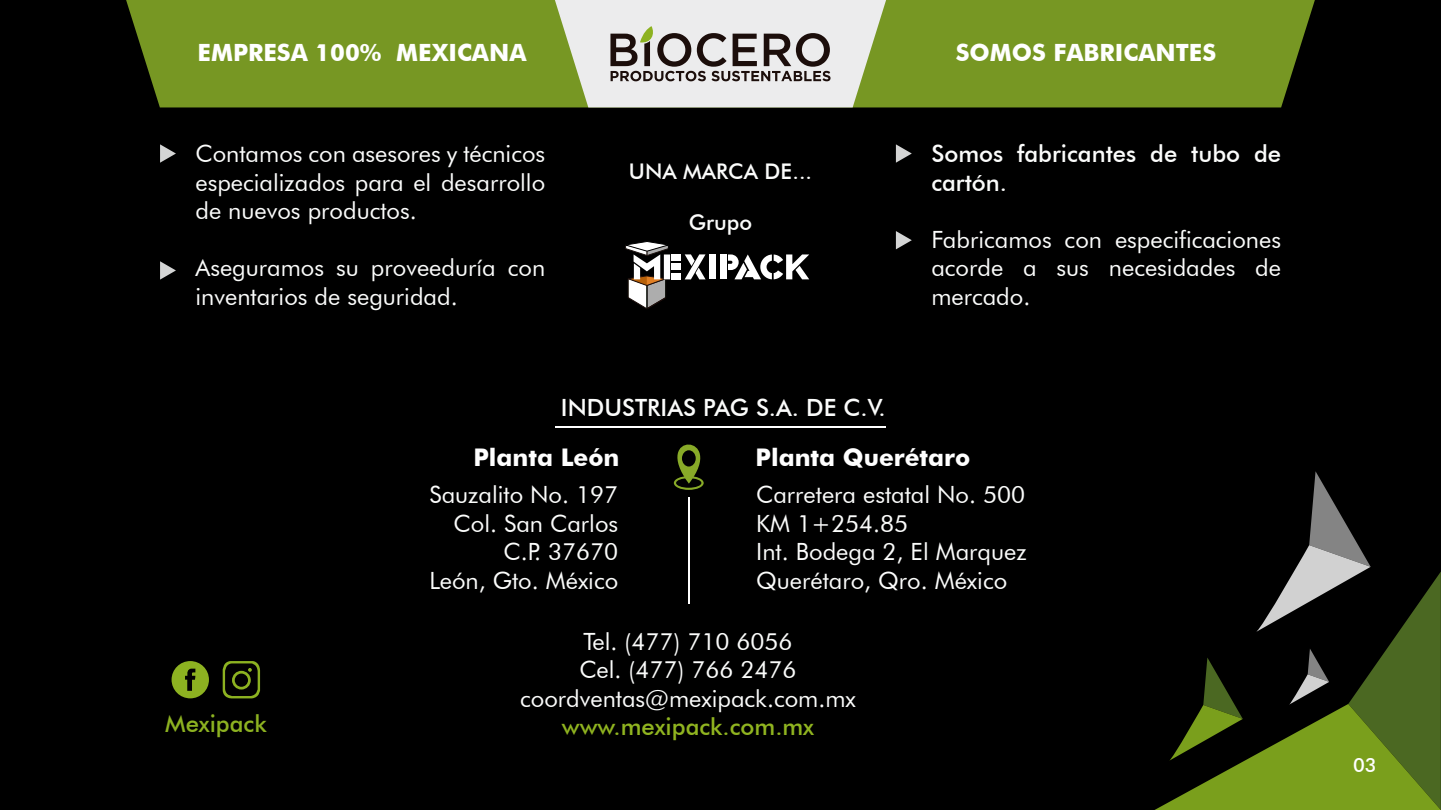
<style>
.page{position:relative;width:1441px;height:810px;background:#fff}
.page>*{position:absolute;margin:0;border:0;box-sizing:border-box;transform-origin:0 0}
.t1{font:700 24.3px "Futura BT";color:#fff}
.t2{font:23.7px/28.5px "Futura BT";color:#fbfcfb;text-align:justify}
.t3{font:500 23.7px/28.5px "Futura BT";color:#fbfcfb}
.t4{font:700 23.7px "Futura BT";color:#fff}
.t5{font:500 23.7px "Futura BT";color:#90b420}
.t6{font:500 23.7px "Futura BT";color:#8db221}
.t7{font:500 21.6px "Futura BT";color:#fbfcfb}
.t8{font:500 19.5px "Futura BT";color:#fff}
</style>
<div class="page">
<div style="left:0;top:0;width:1440px;height:810px;background:#000"></div>
<svg style="left:1155px;top:471px;width:285px;height:339px"></svg>
<svg style="left:160px;top:144px;width:16px;height:19px"></svg>
<svg style="left:895px;top:144px;width:16px;height:19px"></svg>
<svg style="left:160px;top:261px;width:16px;height:19px"></svg>
<div style="left:171px;top:661px;width:38px;height:37px;background:#8db221;border-radius:50%"></div>
<svg style="left:185px;top:669px;width:10px;height:22px"></svg>
<svg style="left:223px;top:661px;width:37px;height:38px"></svg>
<div style="left:126px;top:0;width:1188px;height:107px;background:#779723"></div>
<svg style="left:555px;top:0;width:331px;height:107px;background:#c8c9be"></svg>
<svg style="left:895px;top:231px;width:16px;height:18px"></svg>
<div style="left:671px;top:254px;width:10px;height:7px;background:#fff"></div>
<div style="left:671px;top:264px;width:10px;height:6px;background:#fff"></div>
<div style="left:671px;top:273px;width:10px;height:6px;background:#fff"></div>
<div style="left:709px;top:254px;width:6px;height:25px;background:#fff"></div>
<div style="left:720px;top:254px;width:6px;height:25px;background:#fff"></div>
<svg style="left:728px;top:254px;width:81px;height:25px"></svg>
<svg style="left:684px;top:254px;width:21px;height:25px"></svg>
<svg style="left:625px;top:241px;width:45px;height:68px"></svg>
<svg style="left:673px;top:476px;width:30px;height:14px"></svg>
<div style="left:676px;top:478px;width:25px;height:10px;background:#020103;border-radius:50%"></div>
<svg style="left:673px;top:444px;width:31px;height:40px"></svg>
<div style="left:682px;top:450px;width:13px;height:17px;background:#020103;border-radius:50%"></div>
<hr style="left:688px;top:498px;width:1px;height:106px;background:#fff">
<hr style="left:555px;top:427px;width:330px;height:1px;background:#fff">
<p class="t4" style="left:198px;top:38px;width:330px">EMPRESA 100% MEXICANA</p>
<p class="t4" style="left:955px;top:38px;width:262px">SOMOS FABRICANTES</p>
<p class="t2" style="left:195px;top:139px;width:351px">Contamos con asesores y técnicos especializados para el desarrollo de nuevos productos.</p>
<p class="t2" style="left:195px;top:253px;width:351px">Aseguramos su proveeduría con inventarios de seguridad.</p>
<p class="t7" style="left:629px;top:158px;width:185px">UNA MARCA DE...</p>
<p class="t7" style="left:688px;top:209px;width:65px">Grupo</p>
<p class="t3" style="left:931px;top:139px;width:351px">Somos fabricantes de tubo de cartón.</p>
<p class="t2" style="left:931px;top:225px;width:351px">Fabricamos con especificaciones acorde a sus necesidades de mercado.</p>
<p class="t6" style="left:165px;top:709px;width:103px">Mexipack</p>
<p class="t3" style="left:561px;top:393px;width:326px">INDUSTRIAS PAG S.A. DE C.V.</p>
<p class="t1" style="left:473px;top:443px;width:147px">Planta León</p>
<p class="t1" style="left:755px;top:443px;width:216px">Planta Querétaro</p>
<p class="t2" style="left:429px;top:481px;width:190px;text-align:right">Sauzalito No. 197<br>Col. San Carlos<br>C.P. 37670<br>León, Gto. México</p>
<p class="t2" style="left:756px;top:481px;width:272px;text-align:left">Carretera estatal No. 500<br>KM 1+254.85<br>Int. Bodega 2, El Marquez<br>Querétaro, Qro. México</p>
<p class="t2" style="left:520px;top:627px;width:337px;text-align:center">Tel. (477) 710 6056<br>Cel. (477) 766 2476 coordventas@mexipack.com.mx</p>
<p class="t5" style="left:562px;top:712px;width:254px">www.mexipack.com.mx</p>
<p class="t8" style="left:1352px;top:754px;width:25px">03</p>
</div>
